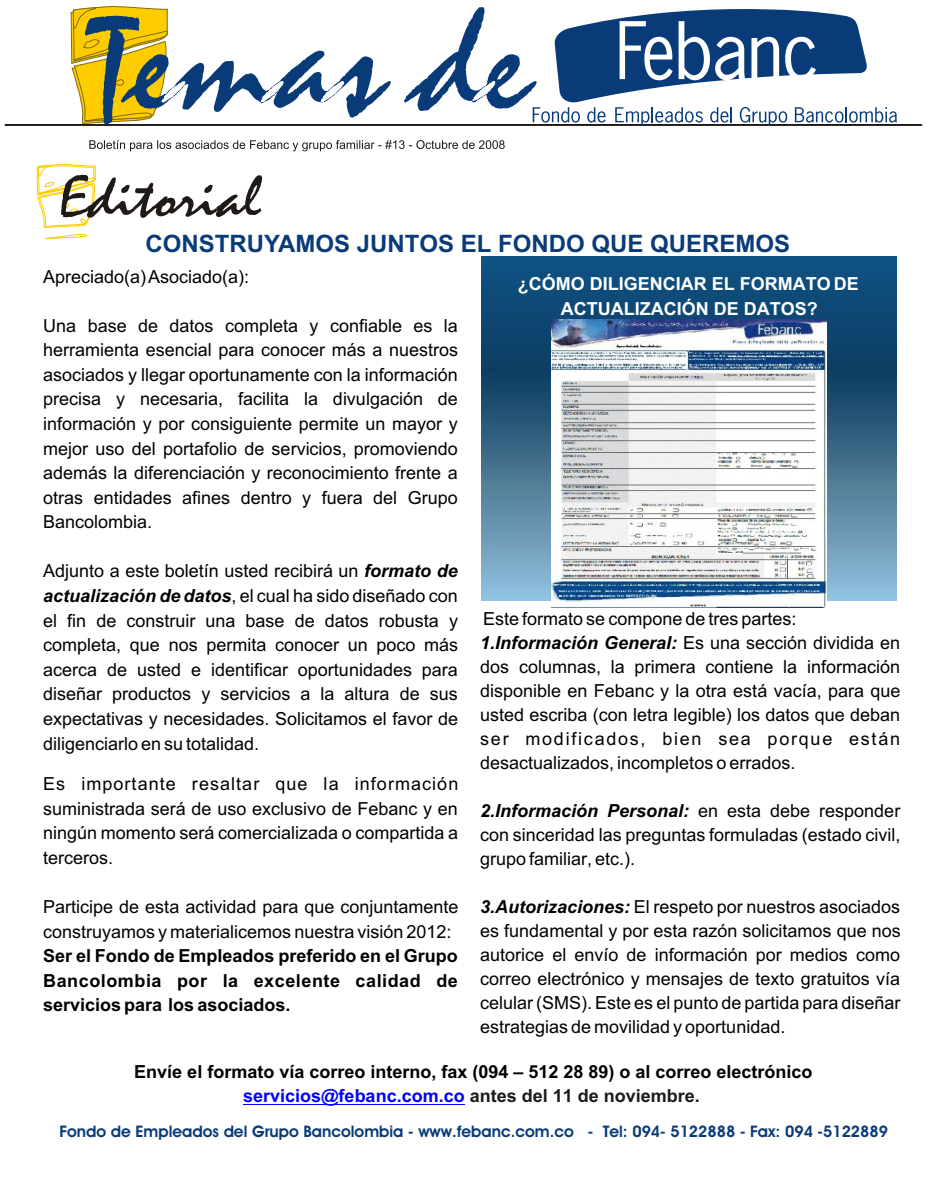
<style>
.page{position:relative;width:936px;height:1192px;background:#fff}
.page>*{position:absolute;margin:0;border:0;box-sizing:border-box;transform-origin:0 0}
.t1{font:700 24px "Arial";color:#083b78}
.t2{font:18px/24.6px "Arial";color:#000;text-align:justify}
.t3{font:700 18px/24.6px "Arial";color:#000;text-align:justify}
.t4{font:700 18px/24.6px "Arial";color:#fff;text-align:center}
.t5{font:700 16px "Avant Garde Bk BT";color:#083b78}
.s1{font-weight:700;font-style:italic}
.s2{color:#00f}
.s3{color:#1f1a17}
</style>
<div class="page">
<hr style="left:5px;top:125px;width:917px;height:1px;background:#1f1a17">
<svg style="left:36px;top:6px;width:861px;height:323px"></svg>
<img style="left:482px;top:256px;width:414px;height:345px">
<img style="left:552px;top:320px;width:274px;height:288px">
<hr style="left:243px;top:1104px;width:222px;height:1px;background:#00f">
<h1 class="t1" style="left:146px;top:234px;width:646px">CONSTRUYAMOS JUNTOS EL FONDO QUE QUEREMOS</h1>
<p class="t2" style="left:43px;top:266px;width:208px">Apreciado(a) Asociado(a):</p>
<p class="t2" style="left:43px;top:315px;width:417px">Una base de datos completa y confiable es la herramienta esencial para conocer más a nuestros asociados y llegar oportunamente con la información precisa y necesaria, facilita la divulgación de información y por consiguiente permite un mayor y mejor uso del portafolio de servicios, promoviendo además la diferenciación y reconocimiento frente a otras entidades afines dentro y fuera del Grupo Bancolombia.</p>
<p class="t2" style="left:43px;top:561px;width:417px">Adjunto a este boletín usted recibirá un <span class="s1">formato de actualización de datos</span>, el cual ha sido diseñado con el fin de construir una base de datos robusta y completa, que nos permita conocer un poco más acerca de usted e identificar oportunidades para diseñar productos y servicios a la altura de sus expectativas y necesidades. Solicitamos el favor de diligenciarlo en su totalidad.</p>
<p class="t2" style="left:43px;top:773px;width:417px">Es importante resaltar que la información suministrada será de uso exclusivo de Febanc y en ningún momento será comercializada o compartida a terceros.</p>
<p class="t2" style="left:43px;top:896px;width:417px">Participe de esta actividad para que conjuntamente construyamos y materialicemos nuestra visión 2012:</p>
<p class="t3" style="left:43px;top:945px;width:416px">Ser el Fondo de Empleados preferido en el Grupo Bancolombia por la excelente calidad de servicios para los asociados.</p>
<p class="t4" style="left:518px;top:273px;width:342px">¿CÓMO DILIGENCIAR EL FORMATO DE<br>ACTUALIZACIÓN DE DATOS?</p>
<p class="t2" style="left:480px;top:608px;width:422px;line-height:24px;text-align:left">Este formato se compone de tres partes:<br><span class="s1">1.Información General:</span> Es una sección dividida en dos columnas, la primera contiene la información disponible en Febanc y la otra está vacía, para que usted escriba (con letra legible) los datos que deban ser modificados, bien sea porque están desactualizados, incompletos o errados.</p>
<p class="t2" style="left:480px;top:800px;width:422px;line-height:24px"><span class="s1">2.Información Personal:</span> en esta debe responder con sinceridad las preguntas formuladas (estado civil, grupo familiar, etc.).</p>
<p class="t2" style="left:480px;top:896px;width:422px;line-height:24px"><span class="s1">3.Autorizaciones:</span> El respeto por nuestros asociados es fundamental y por esta razón solicitamos que nos autorice el envío de información por medios como correo electrónico y mensajes de texto gratuitos vía celular (SMS). Este es el punto de partida para diseñar estrategias de movilidad y oportunidad.</p>
<p class="t3" style="left:134px;top:1061px;width:680px;text-align:center">Envíe el formato vía correo interno, fax (094 – 512 28 89) o al correo electrónico <span class="s2">servicios@febanc.com.co</span> <span class="s3">antes del 11 de noviembre.</span></p>
<p class="t5" style="left:59px;top:1125px;width:830px">Fondo de Empleados del Grupo Bancolombia - www.febanc.com.co - Tel: 094- 5122888 - Fax: 094 -5122889</p>
</div>
